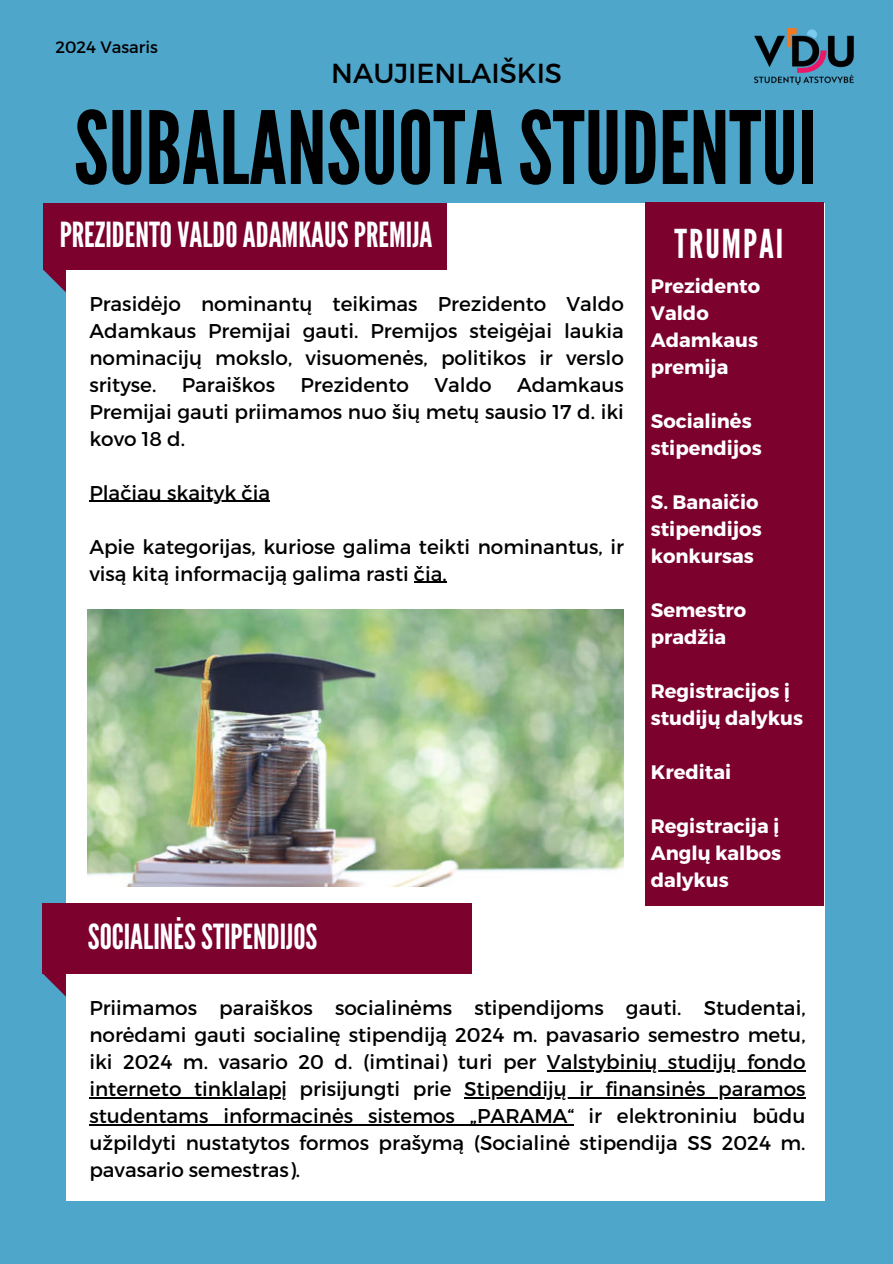
<style>
.page{position:relative;width:893px;height:1264px;background:#fff}
.page>*{position:absolute;margin:0;border:0;box-sizing:border-box;transform-origin:0 0}
.t1{font:100.5px "League Gothic";color:#000}
.t2{font:39.75px "League Gothic";letter-spacing:.05em;color:#fff}
.t3{font:34.5px "League Gothic";color:#fff}
.t4{font:27.45px "Montserrat";color:#000}
.t5{font:19.95px/27px "Montserrat";color:#000;text-align:justify}
.t6{font:700 19.5px/27px "Montserrat";color:#fff}
.t7{font:16.5px "Montserrat";color:#000}
</style>
<div class="page">
<div style="left:0;top:0;width:892px;height:1263px;background:#4fa6cb"></div>
<div style="left:66px;top:203px;width:758px;height:997px;background:#fff"></div>
<div style="left:645px;top:203px;width:179px;height:702px;background:#7c012c"></div>
<img style="left:754px;top:28px;width:100px;height:57px">
<div style="left:43px;top:203px;width:403px;height:66px;background:#7c012c"></div>
<svg style="left:43px;top:269px;width:23px;height:23px"></svg>
<div style="left:43px;top:903px;width:429px;height:70px;background:#7c012c"></div>
<svg style="left:43px;top:973px;width:23px;height:23px"></svg>
<img style="left:88px;top:610px;width:535px;height:276px">
<hr style="left:547px;top:1070px;width:258px;height:1px;background:#000">
<hr style="left:89px;top:1097px;width:198px;height:1px;background:#000">
<hr style="left:464px;top:1097px;width:341px;height:1px;background:#000">
<hr style="left:89px;top:1124px;width:484px;height:1px;background:#000">
<hr style="left:89px;top:501px;width:181px;height:1px;background:#000">
<svg style="left:414px;top:582px;width:33px;height:1px"></svg>
<h1 class="t7" style="left:55px;top:36px;width:104px">2024 Vasaris</h1>
<h6 class="t4" style="left:331px;top:56px;width:232px">NAUJIENLAIŠKIS</h6>
<p class="t1" style="left:74px;top:90px;width:744px">SUBALANSUOTASTUDENTUI</p>
<h5 class="t3" style="left:60px;top:215px;width:374px">PREZIDENTOVALDOADAMKAUSPREMIJA</h5>
<p class="t5" style="left:89px;top:289px;width:536px">Prasidėjo nominantų teikimas Prezidento Valdo Adamkaus Premijai gauti. Premijos steigėjai laukia nominacijų mokslo, visuomenės, politikos ir verslo srityse.</p>
<p class="t5" style="left:182px;top:370px;width:95px">Paraiškos</p>
<p class="t5" style="left:300px;top:370px;width:110px">Prezidento</p>
<p class="t5" style="left:434px;top:370px;width:59px">Valdo</p>
<p class="t5" style="left:89px;top:370px;width:536px;text-indent:428px">Adamkaus Premijai gauti priimamos nuo šių metų sausio 17 d. iki kovo 18 d.</p>
<p class="t5" style="left:89px;top:478px;width:182px">Plačiau skaityk čia</p>
<p class="t5" style="left:89px;top:532px;width:536px">Apie kategorijas, kuriose galima teikti nominantus, ir visą kitą informaciją galima rasti čia.</p>
<h5 class="t3" style="left:88px;top:917px;width:231px">SOCIALINĖSSTIPENDIJOS</h5>
<h6 class="t2" style="left:674px;top:220px;width:110px">TRUMPAI</h6>
<h6 class="t6" style="left:650px;top:271px;width:111px">Prezidento<br>Valdo<br>Adamkaus premija</h6>
<p class="t6" style="left:650px;top:406px;width:112px">Socialinės stipendijos</p>
<h2 class="t6" style="left:650px;top:487px;width:112px">S. Banaičio stipendijos konkursas</h2>
<h5 class="t6" style="left:650px;top:595px;width:97px">Semestro pradžia</h5>
<h5 class="t6" style="left:650px;top:676px;width:154px">Registracijos į studijų dalykus</h5>
<h5 class="t6" style="left:650px;top:757px;width:82px">Kreditai</h5>
<h5 class="t6" style="left:650px;top:811px;width:132px;text-align:justify">Registracija į Anglų kalbos dalykus</h5>
<h5 class="t5" style="left:89px;top:993px;width:717px">Priimamos paraiškos socialinėms stipendijoms gauti. Studentai, norėdami gauti socialinę stipendiją 2024 m. pavasario semestro metu, iki 2024 m. vasario 20 d. (imtinai) turi per</h5>
<h3 class="t5" style="left:547px;top:1047px;width:260px">Valstybinių studijų fondo</h3>
<h6 class="t5" style="left:89px;top:1074px;width:717px;text-indent:375px">Stipendijų ir finansinės paramos studentams informacinės sistemos „PARAMA“ ir elektroniniu būdu užpildyti nustatytos formos prašymą (Socialinė stipendija SS 2024 m. pavasario semestras).</h6>
<h3 class="t5" style="left:89px;top:1074px;width:364px">interneto tinklalapį prisijungti prie</h3>
</div>
